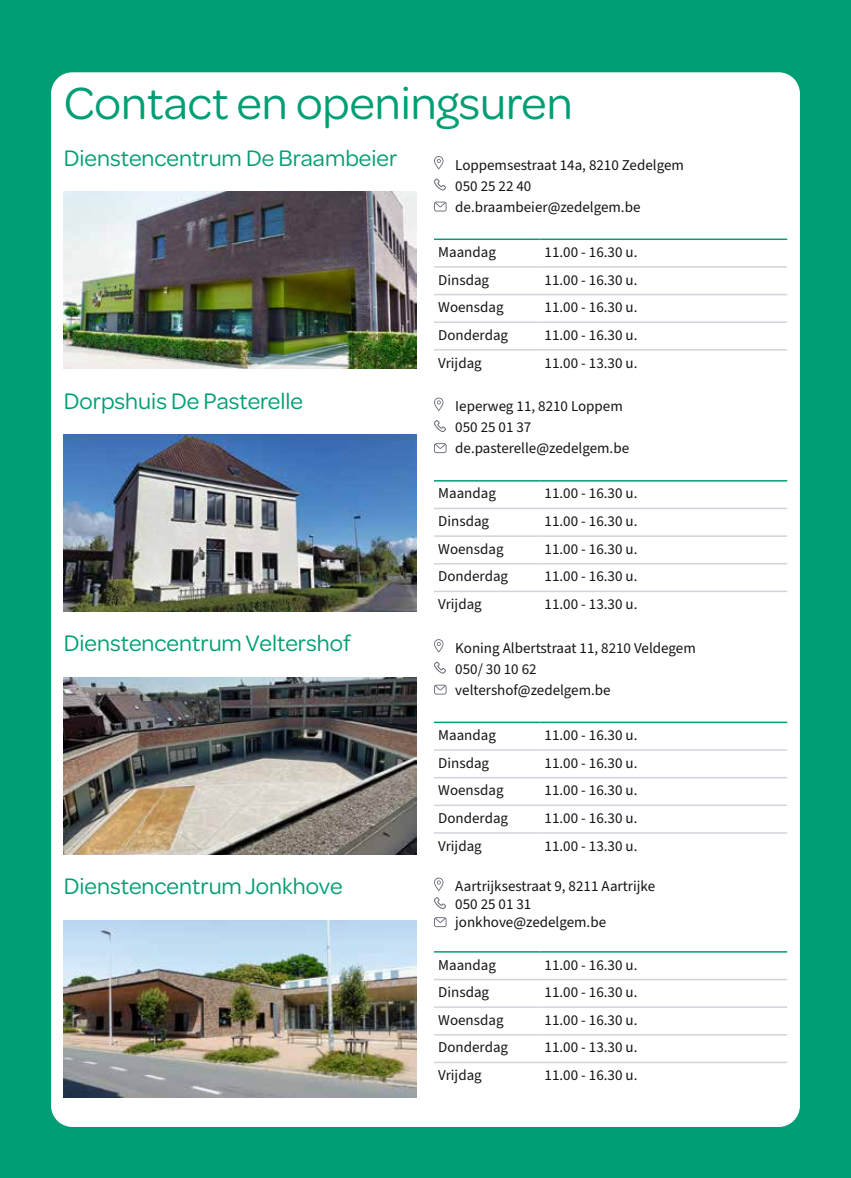
<style>
.page{position:relative;width:851px;height:1178px;background:#fff}
.page>*{position:absolute;margin:0;border:0;box-sizing:border-box;transform-origin:0 0}
.t1{font:48px "Omnes";color:#009e74}
.t2{font:24px "Omnes";color:#009e74}
.t3{font:15px/21px "Source Sans Pro";color:#151416}
</style>
<div class="page">
<div style="left:0;top:0;width:850px;height:1178px;background:#009e74"></div>
<div style="left:51px;top:72px;width:748px;height:1055px;background:#fff;border-radius:21px"></div>
<svg style="left:434px;top:156px;width:9px;height:14px"></svg>
<svg style="left:434px;top:179px;width:12px;height:12px"></svg>
<svg style="left:434px;top:202px;width:12px;height:10px"></svg>
<hr style="left:434px;top:239px;width:106px;height:1px;background:#009e74">
<hr style="left:540px;top:239px;width:247px;height:1px;background:#009e74">
<hr style="left:434px;top:266px;width:106px;height:2px;background:#d3d3dc">
<hr style="left:540px;top:266px;width:247px;height:2px;background:#d3d3dc">
<hr style="left:434px;top:294px;width:106px;height:1px;background:#d3d3dc">
<hr style="left:540px;top:294px;width:247px;height:1px;background:#d3d3dc">
<hr style="left:434px;top:321px;width:106px;height:2px;background:#d3d3dc">
<hr style="left:540px;top:321px;width:247px;height:2px;background:#d3d3dc">
<hr style="left:434px;top:349px;width:106px;height:2px;background:#d3d3dc">
<hr style="left:540px;top:349px;width:247px;height:2px;background:#d3d3dc">
<img style="left:64px;top:191px;width:353px;height:178px">
<svg style="left:434px;top:639px;width:9px;height:14px"></svg>
<svg style="left:434px;top:662px;width:12px;height:12px"></svg>
<svg style="left:434px;top:685px;width:12px;height:9px"></svg>
<hr style="left:434px;top:722px;width:106px;height:1px;background:#009e74">
<hr style="left:540px;top:722px;width:247px;height:1px;background:#009e74">
<hr style="left:434px;top:749px;width:106px;height:2px;background:#d3d3dc">
<hr style="left:540px;top:749px;width:247px;height:2px;background:#d3d3dc">
<hr style="left:434px;top:777px;width:106px;height:1px;background:#d3d3dc">
<hr style="left:540px;top:777px;width:247px;height:1px;background:#d3d3dc">
<hr style="left:434px;top:804px;width:106px;height:2px;background:#d3d3dc">
<hr style="left:540px;top:804px;width:247px;height:2px;background:#d3d3dc">
<hr style="left:434px;top:832px;width:106px;height:2px;background:#d3d3dc">
<hr style="left:540px;top:832px;width:247px;height:2px;background:#d3d3dc">
<img style="left:64px;top:677px;width:353px;height:178px">
<svg style="left:434px;top:878px;width:9px;height:13px"></svg>
<svg style="left:434px;top:897px;width:12px;height:12px"></svg>
<svg style="left:434px;top:917px;width:12px;height:10px"></svg>
<hr style="left:434px;top:951px;width:106px;height:1px;background:#009e74">
<hr style="left:540px;top:951px;width:247px;height:1px;background:#009e74">
<hr style="left:434px;top:979px;width:106px;height:1px;background:#d3d3dc">
<hr style="left:540px;top:979px;width:247px;height:1px;background:#d3d3dc">
<hr style="left:434px;top:1006px;width:106px;height:2px;background:#d3d3dc">
<hr style="left:540px;top:1006px;width:247px;height:2px;background:#d3d3dc">
<hr style="left:434px;top:1034px;width:106px;height:1px;background:#d3d3dc">
<hr style="left:540px;top:1034px;width:247px;height:1px;background:#d3d3dc">
<hr style="left:434px;top:1062px;width:106px;height:1px;background:#d3d3dc">
<hr style="left:540px;top:1062px;width:247px;height:1px;background:#d3d3dc">
<img style="left:64px;top:920px;width:353px;height:178px">
<svg style="left:434px;top:398px;width:9px;height:13px"></svg>
<svg style="left:434px;top:420px;width:12px;height:12px"></svg>
<svg style="left:434px;top:443px;width:12px;height:10px"></svg>
<hr style="left:434px;top:480px;width:106px;height:2px;background:#009e74">
<hr style="left:540px;top:480px;width:247px;height:2px;background:#009e74">
<hr style="left:434px;top:508px;width:106px;height:1px;background:#d3d3dc">
<hr style="left:540px;top:508px;width:247px;height:1px;background:#d3d3dc">
<hr style="left:434px;top:535px;width:106px;height:2px;background:#d3d3dc">
<hr style="left:540px;top:535px;width:247px;height:2px;background:#d3d3dc">
<hr style="left:434px;top:563px;width:106px;height:1px;background:#d3d3dc">
<hr style="left:540px;top:563px;width:247px;height:1px;background:#d3d3dc">
<hr style="left:434px;top:591px;width:106px;height:1px;background:#d3d3dc">
<hr style="left:540px;top:591px;width:247px;height:1px;background:#d3d3dc">
<img style="left:64px;top:434px;width:353px;height:178px">
<h1 class="t1" style="left:64px;top:71px;width:510px">Contact en openingsuren</h1>
<h2 class="t2" style="left:64px;top:142px;width:335px">Dienstencentrum De Braambeier</h2>
<p class="t3" style="left:455px;top:155px;width:230px">Loppemsestraat 14a, 8210 Zedelgem<br>050 25 22 40 de.braambeier@zedelgem.be</p>
<p class="t3" style="left:438px;top:242px;width:59px">Maandag</p>
<p class="t3" style="left:544px;top:242px;width:94px">11.00 - 16.30 u.</p>
<p class="t3" style="left:438px;top:270px;width:52px">Dinsdag</p>
<p class="t3" style="left:544px;top:270px;width:94px">11.00 - 16.30 u.</p>
<p class="t3" style="left:438px;top:297px;width:67px">Woensdag</p>
<p class="t3" style="left:544px;top:297px;width:94px">11.00 - 16.30 u.</p>
<p class="t3" style="left:438px;top:325px;width:71px">Donderdag</p>
<p class="t3" style="left:544px;top:325px;width:94px">11.00 - 16.30 u.</p>
<p class="t3" style="left:438px;top:352px;width:45px">Vrijdag</p>
<p class="t3" style="left:544px;top:352px;width:94px">11.00 - 13.30 u.</p>
<h2 class="t2" style="left:64px;top:385px;width:241px">Dorpshuis De Pasterelle</h2>
<h2 class="t2" style="left:64px;top:627px;width:288px">Dienstencentrum Veltershof</h2>
<h2 class="t2" style="left:64px;top:870px;width:280px">Dienstencentrum Jonkhove</h2>
<p class="t3" style="left:455px;top:396px;width:175px">Ieperweg 11, 8210 Loppem<br>050 25 01 37 de.pasterelle@zedelgem.be</p>
<p class="t3" style="left:438px;top:483px;width:59px">Maandag</p>
<p class="t3" style="left:544px;top:483px;width:94px">11.00 - 16.30 u.</p>
<p class="t3" style="left:438px;top:511px;width:52px">Dinsdag</p>
<p class="t3" style="left:544px;top:511px;width:94px">11.00 - 16.30 u.</p>
<p class="t3" style="left:438px;top:539px;width:67px">Woensdag</p>
<p class="t3" style="left:544px;top:539px;width:94px">11.00 - 16.30 u.</p>
<p class="t3" style="left:438px;top:566px;width:71px">Donderdag</p>
<p class="t3" style="left:544px;top:566px;width:94px">11.00 - 16.30 u.</p>
<p class="t3" style="left:438px;top:594px;width:45px">Vrijdag</p>
<p class="t3" style="left:544px;top:594px;width:94px">11.00 - 13.30 u.</p>
<p class="t3" style="left:455px;top:638px;width:242px">Koning Albertstraat 11, 8210 Veldegem<br>050/ 30 10 62 veltershof@zedelgem.be</p>
<p class="t3" style="left:438px;top:725px;width:59px">Maandag</p>
<p class="t3" style="left:544px;top:725px;width:94px">11.00 - 16.30 u.</p>
<p class="t3" style="left:438px;top:753px;width:52px">Dinsdag</p>
<p class="t3" style="left:544px;top:753px;width:94px">11.00 - 16.30 u.</p>
<p class="t3" style="left:438px;top:780px;width:67px">Woensdag</p>
<p class="t3" style="left:544px;top:780px;width:94px">11.00 - 16.30 u.</p>
<p class="t3" style="left:438px;top:808px;width:71px">Donderdag</p>
<p class="t3" style="left:544px;top:808px;width:94px">11.00 - 16.30 u.</p>
<p class="t3" style="left:438px;top:835px;width:45px">Vrijdag</p>
<p class="t3" style="left:544px;top:835px;width:94px">11.00 - 13.30 u.</p>
<p class="t3" style="left:455px;top:877px;width:201px;line-height:18px">Aartrijksestraat 9, 8211 Aartrijke<br>050 25 01 31 jonkhove@zedelgem.be</p>
<p class="t3" style="left:438px;top:954px;width:59px">Maandag</p>
<p class="t3" style="left:544px;top:954px;width:94px">11.00 - 16.30 u.</p>
<p class="t3" style="left:438px;top:982px;width:52px">Dinsdag</p>
<p class="t3" style="left:544px;top:982px;width:94px">11.00 - 16.30 u.</p>
<p class="t3" style="left:438px;top:1010px;width:67px">Woensdag</p>
<p class="t3" style="left:544px;top:1010px;width:94px">11.00 - 16.30 u.</p>
<p class="t3" style="left:438px;top:1037px;width:71px">Donderdag</p>
<p class="t3" style="left:544px;top:1037px;width:94px">11.00 - 13.30 u.</p>
<p class="t3" style="left:438px;top:1065px;width:45px">Vrijdag</p>
<p class="t3" style="left:544px;top:1065px;width:94px">11.00 - 16.30 u.</p>
</div>
